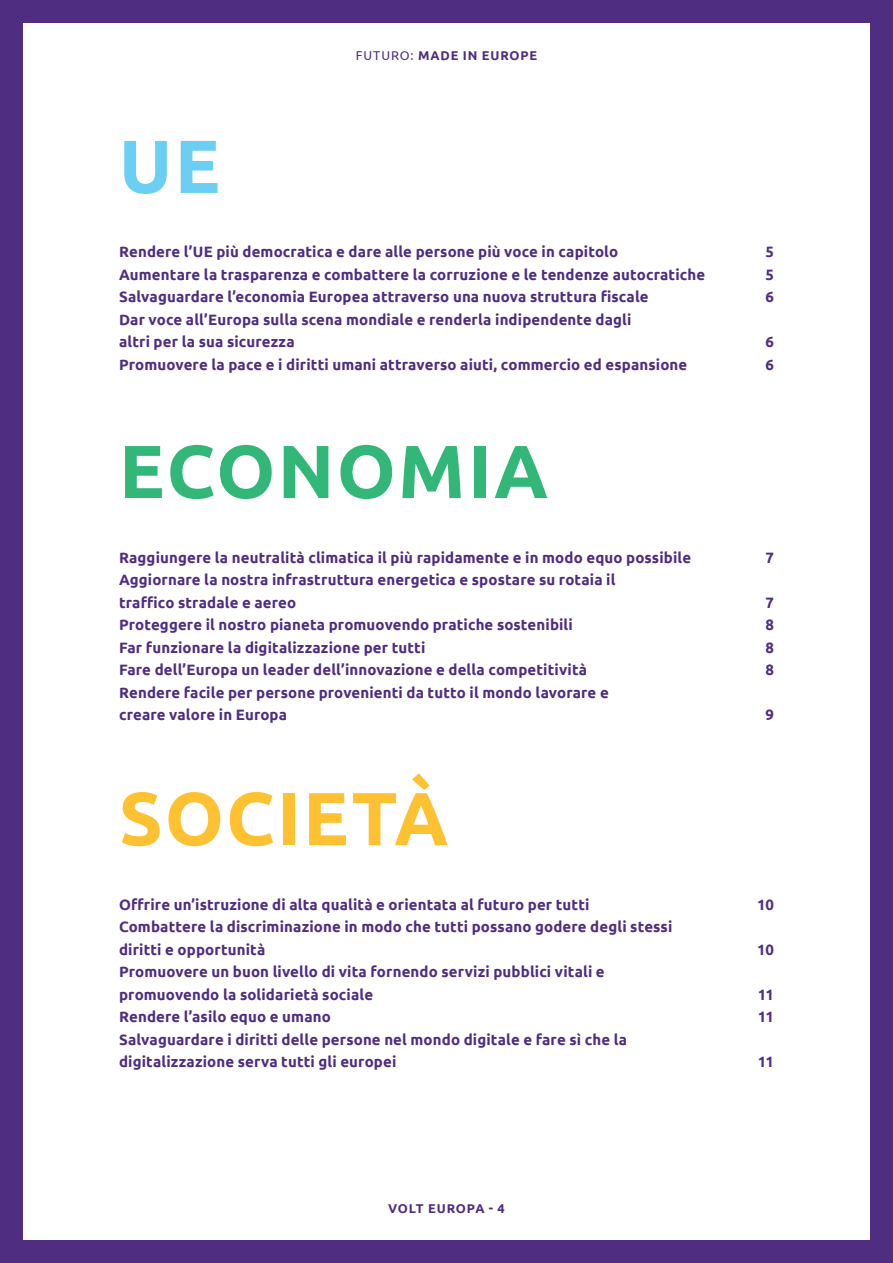
<style>
.page{position:relative;width:893px;height:1263px;background:#4f2d81}
.page>*{position:absolute;margin:0;border:0;box-sizing:border-box;transform-origin:0 0}
.t1{font:700 75px "Ubuntu";letter-spacing:.03em;color:#32b779}
.t2{font:700 75px "Ubuntu";letter-spacing:.03em;color:#fec131}
.t3{font:700 75px "Ubuntu";color:#6bcef3}
.t4{font:700 15px/22.5px "Ubuntu";letter-spacing:.01em;color:#4f2d81}
.t5{font:700 12.75px "Ubuntu";letter-spacing:.07em;color:#4f2d81}
.s1{font-weight:400}
</style>
<div class="page">
<div style="left:23px;top:23px;width:847px;height:1216px;background:#fff"></div>
<h1 class="t3" style="left:119px;top:121px;width:103px">UE</h1>
<p class="t5" style="left:356px;top:47px;width:183px"><span class="s1">FUTURO:</span> MADE IN EUROPE</p>
<p class="t4" style="left:119px;top:241px;width:501px">Rendere l’UE più democratica e dare alle persone più voce in capitolo</p>
<p class="t4" style="left:765px;top:241px;width:10px">5</p>
<p class="t4" style="left:119px;top:263px;width:588px">Aumentare la trasparenza e combattere la corruzione e le tendenze autocratiche</p>
<p class="t4" style="left:765px;top:263px;width:10px">5</p>
<p class="t4" style="left:119px;top:286px;width:531px">Salvaguardare l’economia Europea attraverso una nuova struttura fiscale</p>
<p class="t4" style="left:765px;top:286px;width:10px">6</p>
<p class="t4" style="left:119px;top:308px;width:514px">Dar voce all’Europa sulla scena mondiale e renderla indipendente dagli altri per la sua sicurezza</p>
<p class="t4" style="left:765px;top:331px;width:10px">6</p>
<p class="t4" style="left:119px;top:353px;width:570px">Promuovere la pace e i diritti umani attraverso aiuti, commercio ed espansione</p>
<p class="t4" style="left:765px;top:353px;width:10px">6</p>
<h1 class="t1" style="left:119px;top:426px;width:430px">ECONOMIA</h1>
<p class="t4" style="left:119px;top:546px;width:574px">Raggiungere la neutralità climatica il più rapidamente e in modo equo possibile</p>
<p class="t4" style="left:765px;top:546px;width:10px">7</p>
<p class="t4" style="left:119px;top:568px;width:498px">Aggiornare la nostra infrastruttura energetica e spostare su rotaia il traffico stradale e aereo</p>
<p class="t4" style="left:765px;top:591px;width:10px">7</p>
<p class="t4" style="left:119px;top:613px;width:455px">Proteggere il nostro pianeta promuovendo pratiche sostenibili</p>
<p class="t4" style="left:765px;top:613px;width:10px">8</p>
<p class="t4" style="left:119px;top:636px;width:308px">Far funzionare la digitalizzazione per tutti</p>
<p class="t4" style="left:765px;top:636px;width:10px">8</p>
<p class="t4" style="left:119px;top:658px;width:470px">Fare dell’Europa un leader dell’innovazione e della competitività</p>
<p class="t4" style="left:765px;top:658px;width:10px">8</p>
<p class="t4" style="left:119px;top:681px;width:491px">Rendere facile per persone provenienti da tutto il mondo lavorare e creare valore in Europa</p>
<p class="t4" style="left:765px;top:703px;width:10px">9</p>
<h1 class="t2" style="left:119px;top:773px;width:331px">SOCIETÀ</h1>
<p class="t4" style="left:119px;top:893px;width:472px">Offrire un’istruzione di alta qualità e orientata al futuro per tutti</p>
<p class="t4" style="left:757px;top:893px;width:18px">10</p>
<p class="t4" style="left:119px;top:915px;width:555px">Combattere la discriminazione in modo che tutti possano godere degli stessi diritti e opportunità</p>
<p class="t4" style="left:757px;top:938px;width:18px">10</p>
<p class="t4" style="left:119px;top:960px;width:487px">Promuovere un buon livello di vita fornendo servizi pubblici vitali e promuovendo la solidarietà sociale</p>
<p class="t4" style="left:758px;top:983px;width:18px">11</p>
<p class="t4" style="left:119px;top:1005px;width:213px">Rendere l’asilo equo e umano</p>
<p class="t4" style="left:758px;top:1005px;width:18px">11</p>
<p class="t4" style="left:119px;top:1028px;width:510px">Salvaguardare i diritti delle persone nel mondo digitale e fare sì che la digitalizzazione serva tutti gli europei</p>
<p class="t4" style="left:758px;top:1050px;width:18px">11</p>
<p class="t5" style="left:388px;top:1201px;width:118px">VOLT EUROPA - 4</p>
</div>
